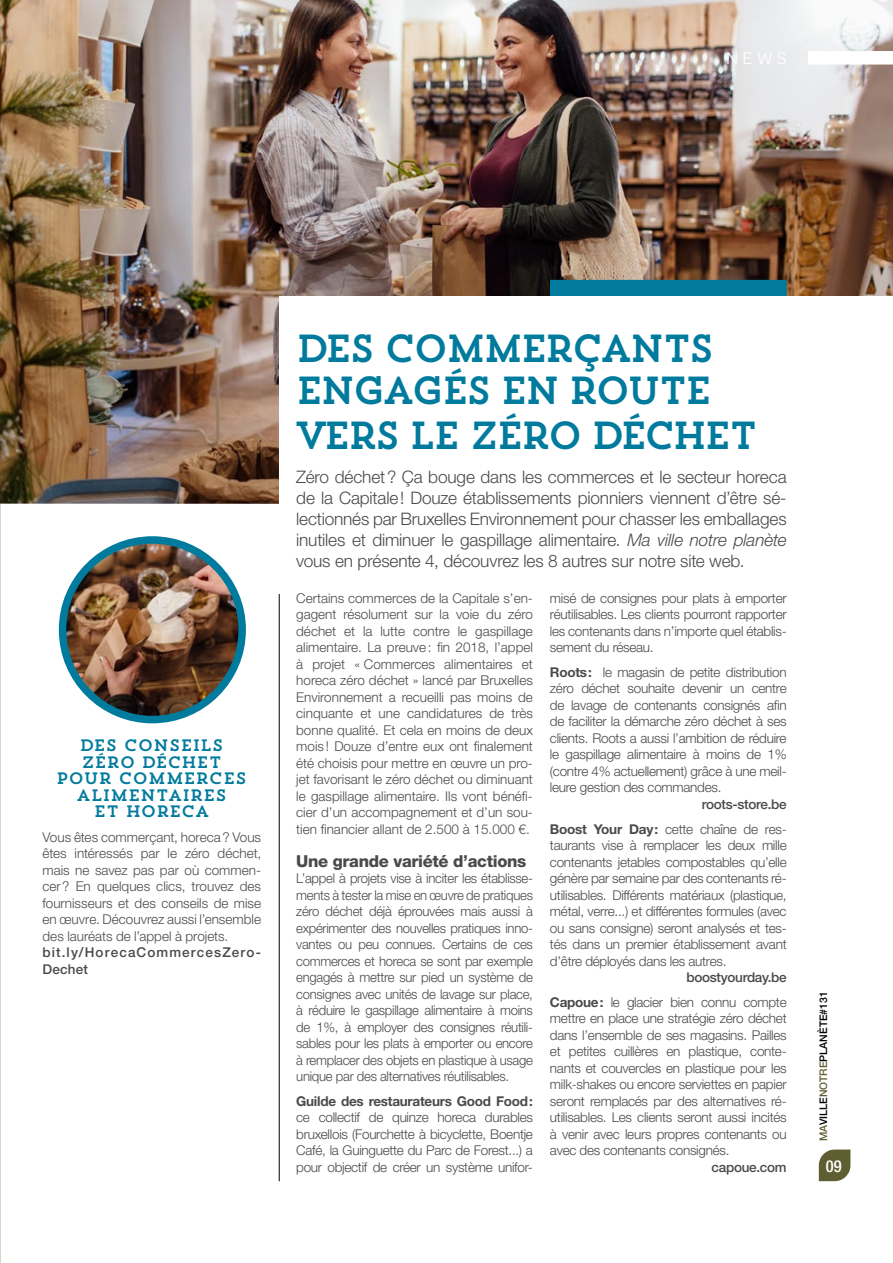
<style>
.page{position:relative;width:893px;height:1263px;background:#fff}
.page>*{position:absolute;margin:0;border:0;box-sizing:border-box;transform-origin:0 0}
.t1{font:39px/43.5px "Trend Slab One";letter-spacing:-.08em;color:#007a9d;scale:.96 1}
.t2{font:18px "Omnes";color:#fff}
.t3{font:300 17.25px/21px "Helvetica Neue LT Std";letter-spacing:-.01em;color:#4a4a49;text-align:justify}
.t4{font:16.5px/16.5px "Trend Slab One";color:#007a9d;text-align:center}
.t5{font:800 16.5px "Helvetica Neue";letter-spacing:-.02em;color:#4a4a49}
.t6{font:500 condensed 16.5px "Helvetica Neue";color:#fff}
.t7{font:300 13.5px/16.5px "Helvetica Neue LT Std";letter-spacing:-.02em;color:#4a4a49;text-align:justify}
.t8{font:500 13.5px/16.5px "Helvetica Neue LT Std";letter-spacing:.08em;color:#4a4a49}
.t9{font:700 13.5px "Helvetica Neue LT Std";letter-spacing:-.02em;color:#4a4a49}
.t10{font:500 13.5px "Helvetica Neue LT Std";letter-spacing:-.02em;color:#4a4a49}
.t11{font:500 10.5px "Helvetica Neue";color:#000}
.s1{font-style:italic}
.s2{font-weight:700}
.s3{font-weight:500}
.s4{color:#5f5e32}
</style>
<div class="page">
<img style="left:0;top:0;width:893px;height:504px">
<hr style="left:279px;top:594px;width:1px;height:587px;background:#000">
<div style="left:808px;top:51px;width:85px;height:14px;background:#fff"></div>
<svg style="left:819px;top:1149px;width:31px;height:32px"></svg>
<div style="left:550px;top:280px;width:237px;height:16px;background:#007a9d"></div>
<img style="left:63px;top:542px;width:179px;height:175px">
<div style="left:59px;top:536px;width:187px;height:187px;border:8px solid #007a9d;border-radius:50%"></div>
<div style="left:279px;top:296px;width:614px;height:285px;background:#fff"></div>
<h2 class="t2" style="left:726px;top:46px;width:62px">NEWS</h2>
<p class="t4" style="left:57px;top:737px;width:192px">DES CONSEILS<br>ZÉRO DÉCHET<br>POUR COMMERCES<br>ALIMENTAIRES<br>ET HORECA</p>
<p class="t7" style="left:43px;top:828px;width:220px">Vous êtes commerçant, horeca? Vous êtes intéressés par le zéro déchet, mais ne savez pas par où commen&shy;cer? En quelques clics, trouvez des fournisseurs et des conseils de mise en œuvre. Découvrez aussi l’ensemble des lauréats de l’appel à projets.</p>
<p class="t8" style="left:43px;top:944px;width:220px">bit.ly/HorecaCommercesZero-<br>Dechet</p>
<h1 class="t1" style="left:296px;top:326px;width:483px">DES COMMERÇANTS<br>ENGAGÉS EN ROUTE<br>VERS LE ZÉRO DÉCHET</h1>
<p class="t3" style="left:296px;top:466px;width:492px">Zéro déchet? Ça bouge dans les commerces et le secteur horeca de la Capitale! Douze établissements pionniers viennent d’être sé&shy;lectionnés par Bruxelles Environnement pour chasser les emballages inutiles et diminuer le gaspillage alimentaire. <span class="s1">Ma ville notre planète </span>vous en présente 4, découvrez les 8 autres sur notre site web.</p>
<p class="t7" style="left:296px;top:589px;width:238px">Certains commerces de la Capitale s’en&shy;gagent résolument sur la voie du zéro déchet et la lutte contre le gaspillage alimentaire. La preuve: fin 2018, l’appel à projet « Commerces alimentaires et horeca zéro déchet » lancé par Bruxelles Environnement a recueilli pas moins de cinquante et une candidatures de très bonne qualité. Et cela en moins de deux mois ! Douze d’entre eux ont finalement été choisis pour mettre en œuvre un pro&shy;jet favorisant le zéro déchet ou diminuant le gaspillage alimentaire. Ils vont bénéfi&shy;cier d’un accompagnement et d’un sou&shy;tien financier allant de 2.500 à 15.000 €.</p>
<p class="t5" style="left:296px;top:851px;width:232px">Une grande variété d’actions</p>
<p class="t7" style="left:296px;top:870px;width:238px">L’appel à projets vise à inciter les établisse&shy;ments à tester la mise en œuvre de pratiques zéro déchet déjà éprouvées mais aussi à expérimenter des nouvelles pratiques inno&shy;vantes ou peu connues. Certains de ces commerces et horeca se sont par exemple engagés à mettre sur pied un système de consignes avec unités de lavage sur place, à réduire le gaspillage alimentaire à moins de 1%, à employer des consignes réutili&shy;sables pour les plats à emporter ou encore à remplacer des objets en plastique à usage unique par des alternatives réutilisables.</p>
<p class="t9" style="left:296px;top:1093px;width:238px">Guilde des restaurateurs Good Food:</p>
<p class="t7" style="left:296px;top:1109px;width:238px">ce collectif de quinze horeca durables bruxellois (Fourchette à bicyclette, Boentje Café, la Guinguette du Parc de Forest...) a pour objectif de créer un système unifor-</p>
<p class="t7" style="left:550px;top:589px;width:238px">misé de consignes pour plats à emporter réutilisables. Les clients pourront rapporter les contenants dans n’importe quel établis&shy;sement du réseau.</p>
<p class="t7" style="left:550px;top:663px;width:238px"><span class="s2">Roots:</span> le magasin de petite distribution zéro déchet souhaite devenir un centre de lavage de contenants consignés afin de faciliter la démarche zéro déchet à ses clients. Roots a aussi l’ambition de réduire le gaspillage alimentaire à moins de 1% (contre 4% actuellement) grâce à une meil&shy;leure gestion des commandes.</p>
<p class="t7" style="left:550px;top:791px;width:238px;line-height:24.8px;text-align:right"><span class="s3">roots-store.be<br></span><span class="s2">Boost Your Day:</span> cette chaîne de res-</p>
<p class="t7" style="left:550px;top:837px;width:238px">taurants vise à remplacer les deux mille contenants jetables compostables qu’elle génère par semaine par des contenants ré&shy;utilisables. Différents matériaux (plastique, métal, verre...) et différentes formules (avec ou sans consigne) seront analysés et tes&shy;tés dans un premier établissement avant d’être déployés dans les autres.</p>
<p class="t7" style="left:550px;top:965px;width:238px;line-height:24.8px;text-align:right"><span class="s3">boostyourday.be<br></span><span class="s2">Capoue:</span> le glacier bien connu compte</p>
<p class="t7" style="left:550px;top:1010px;width:238px">mettre en place une stratégie zéro déchet dans l’ensemble de ses magasins. Pailles et petites cuillères en plastique, conte&shy;nants et couvercles en plastique pour les milk-shakes ou encore serviettes en papier seront remplacés par des alternatives ré&shy;utilisables. Les clients seront aussi incités à venir avec leurs propres contenants ou avec des contenants consignés.</p>
<p class="t10" style="left:712px;top:1159px;width:77px">capoue.com</p>
<p class="t11" style="left:817px;top:1141px;width:151px;rotate:-90deg"><span class="s4">MA</span>VILLE<span class="s4">NOTRE</span>PLANÈTE#131</p>
<p class="t6" style="left:826px;top:1156px;width:17px">09</p>
</div>
